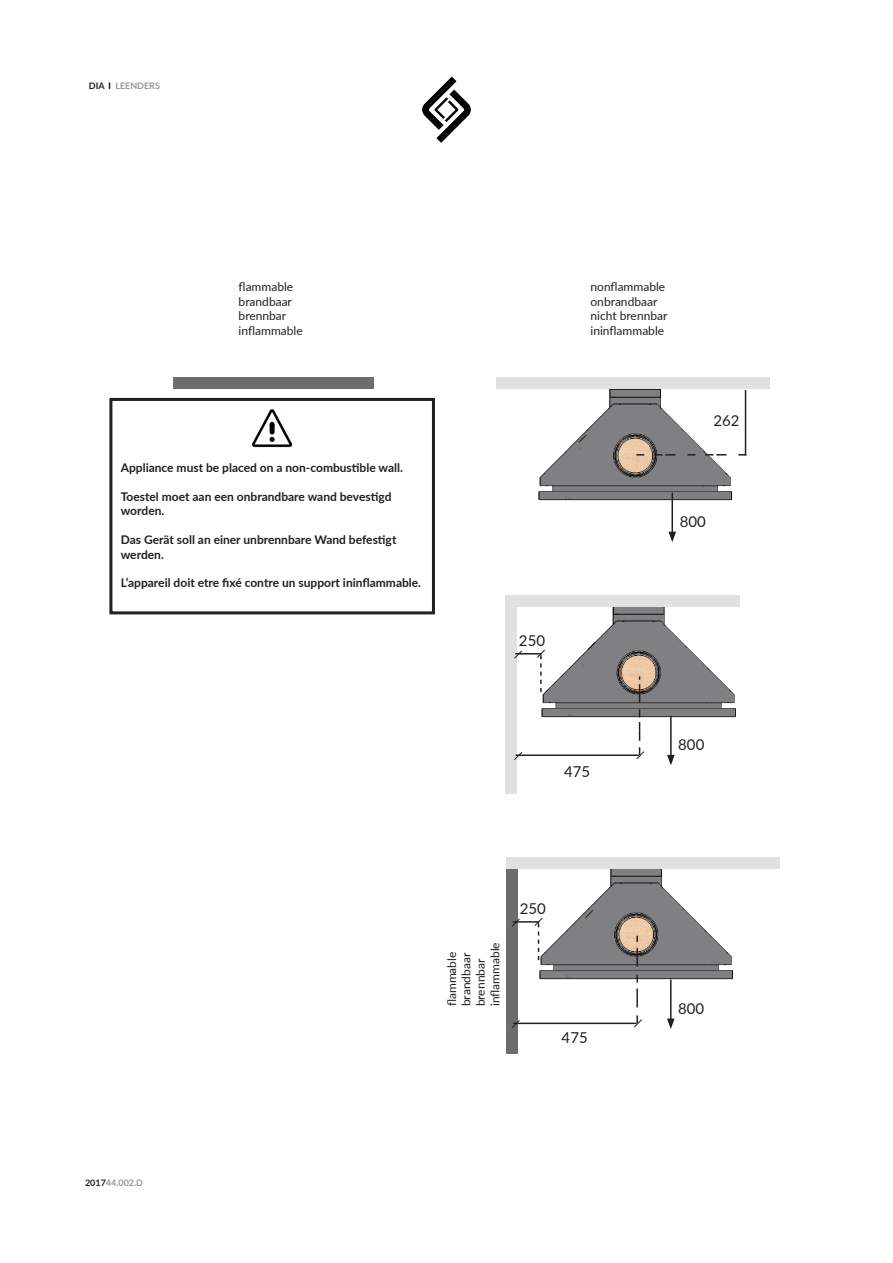
<style>
.page{position:relative;width:893px;height:1263px;background:#fff}
.page>*{position:absolute;margin:0;border:0;box-sizing:border-box;transform-origin:0 0}
.t1{font:15px "Lato";color:#231f20}
.t2{font:700 12px/14.4px "Lato";color:#231f20}
.t3{font:12px "Lato";color:#231f20}
.t4{font:700 9px "Lato";color:#9496a4}
.s1{color:#231f20}
</style>
<div class="page">
<svg style="left:422px;top:77px;width:49px;height:66px"></svg>
<img style="left:541px;top:607px;width:195px;height:111px">
<img style="left:518px;top:868px;width:249px;height:139px">
<img style="left:538px;top:389px;width:209px;height:112px">
<div style="left:506px;top:858px;width:12px;height:196px;background:#6c6d6d"></div>
<div style="left:496px;top:377px;width:274px;height:12px;background:#e1e1e1"></div>
<div style="left:506px;top:857px;width:274px;height:11px;background:#e1e1e1"></div>
<div style="left:505px;top:595px;width:12px;height:199px;background:#e1e1e1"></div>
<div style="left:506px;top:595px;width:234px;height:12px;background:#e1e1e1"></div>
<svg style="left:512px;top:918px;width:9px;height:9px"></svg>
<svg style="left:514px;top:752px;width:8px;height:8px"></svg>
<svg style="left:511px;top:1020px;width:9px;height:8px"></svg>
<hr style="left:516px;top:754px;width:123px;height:2px;background:#231f20">
<hr style="left:513px;top:1022px;width:123px;height:2px;background:#231f20">
<svg style="left:636px;top:676px;width:9px;height:84px"></svg>
<svg style="left:633px;top:936px;width:10px;height:92px"></svg>
<svg style="left:636px;top:454px;width:109px;height:1px"></svg>
<svg style="left:578px;top:434px;width:9px;height:9px"></svg>
<svg style="left:587px;top:641px;width:9px;height:10px"></svg>
<svg style="left:584px;top:909px;width:10px;height:10px"></svg>
<hr style="left:513px;top:921px;width:26px;height:2px;background:#231f20">
<hr style="left:745px;top:390px;width:1px;height:65px;background:#231f20">
<svg style="left:514px;top:649px;width:32px;height:43px"></svg>
<svg style="left:534px;top:917px;width:9px;height:43px"></svg>
<div style="left:109px;top:398px;width:326px;height:216px;border:3px solid #231f20"></div>
<img style="left:253px;top:409px;width:38px;height:38px">
<div style="left:173px;top:377px;width:201px;height:12px;background:#6c6d6d"></div>
<hr style="left:671px;top:493px;width:2px;height:41px;background:#231f20">
<svg style="left:668px;top:532px;width:8px;height:10px"></svg>
<hr style="left:670px;top:716px;width:2px;height:41px;background:#231f20">
<svg style="left:667px;top:755px;width:8px;height:10px"></svg>
<hr style="left:670px;top:979px;width:1px;height:42px;background:#231f20">
<svg style="left:667px;top:1018px;width:8px;height:11px"></svg>
<p class="t4" style="left:89px;top:79px;width:73px"><span class="s1">DIA</span> LEENDERS</p>
<p class="t3" style="left:239px;top:278px;width:56px">flammable</p>
<p class="t3" style="left:239px;top:293px;width:55px">brandbaar</p>
<p class="t3" style="left:239px;top:307px;width:49px">brennbar</p>
<p class="t3" style="left:239px;top:322px;width:66px">inflammable</p>
<p class="t2" style="left:121px;top:460px;width:284px">Appliance must be placed on a non-combustible wall.</p>
<p class="t2" style="left:121px;top:489px;width:272px">Toestel moet aan een onbrandbare wand bevestigd worden.</p>
<p class="t2" style="left:121px;top:532px;width:277px">Das Gerät soll an einer unbrennbare Wand befestigt werden.</p>
<p class="t2" style="left:121px;top:575px;width:302px">L’appareil doit etre fixé contre un support ininflammable.</p>
<p class="t3" style="left:590px;top:278px;width:76px">nonflammable</p>
<p class="t3" style="left:590px;top:293px;width:68px">onbrandbaar</p>
<p class="t3" style="left:590px;top:307px;width:78px">nicht brennbar</p>
<p class="t3" style="left:590px;top:322px;width:75px">ininflammable</p>
<p class="t1" style="left:713px;top:409px;width:28px">262</p>
<p class="t1" style="left:680px;top:511px;width:28px">800</p>
<p class="t1" style="left:519px;top:630px;width:28px">250</p>
<p class="t1" style="left:564px;top:761px;width:28px">475</p>
<p class="t1" style="left:678px;top:734px;width:28px">800</p>
<p class="t3" style="left:486px;top:1006px;width:66px;rotate:-90deg">inflammable</p>
<p class="t3" style="left:443px;top:1006px;width:56px;rotate:-90deg">flammable</p>
<p class="t3" style="left:458px;top:1006px;width:55px;rotate:-90deg">brandbaar</p>
<p class="t3" style="left:472px;top:1006px;width:49px;rotate:-90deg">brennbar</p>
<p class="t1" style="left:520px;top:898px;width:28px">250</p>
<p class="t1" style="left:562px;top:1027px;width:28px">475</p>
<p class="t1" style="left:678px;top:997px;width:28px">800</p>
<p class="t4" style="left:85px;top:1176px;width:60px"><span class="s1">2017</span>44.002.D</p>
</div>
